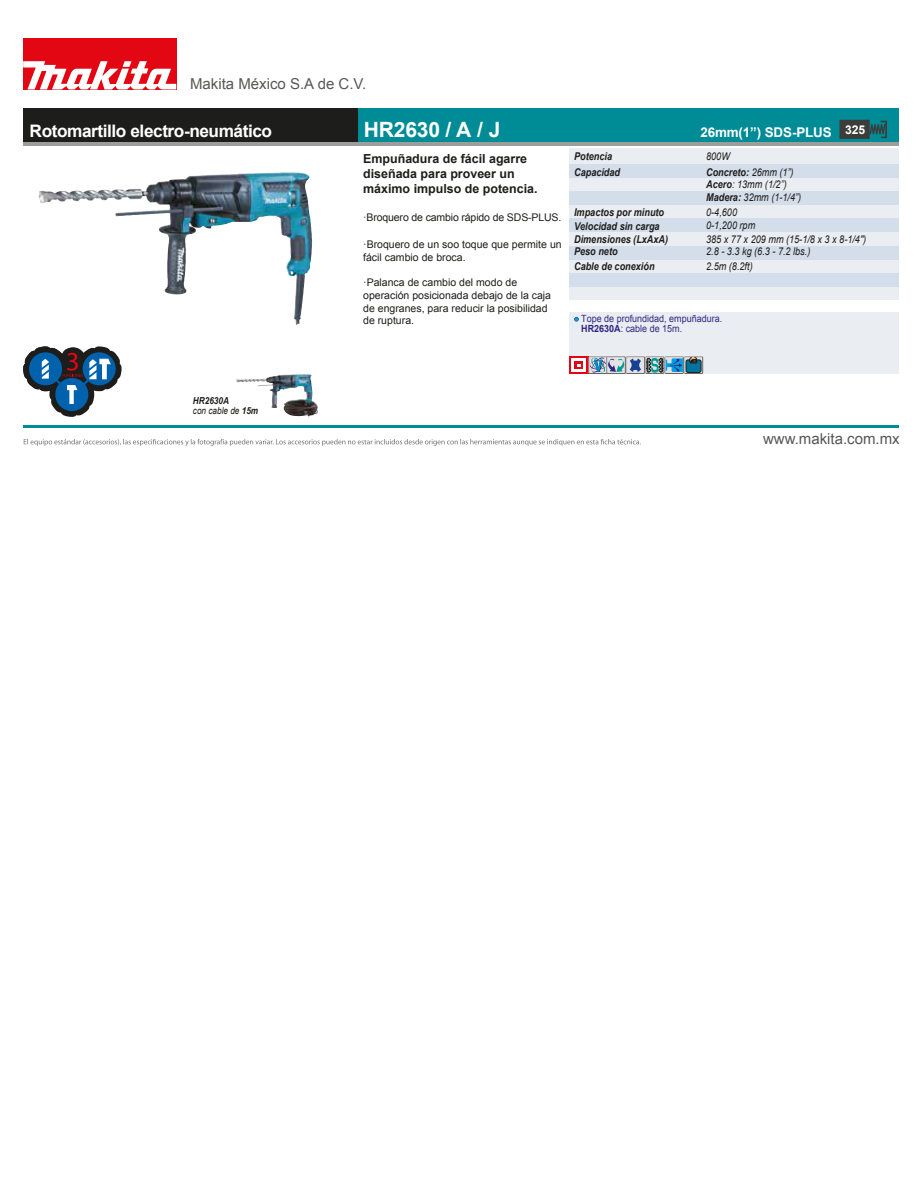
<style>
.page{position:relative;width:918px;height:1188px;background:#fff}
.page>*{position:absolute;margin:0;border:0;box-sizing:border-box;transform-origin:0 0}
.t1{font:700 21px "Arial";letter-spacing:-.01em;color:#fff}
.t2{font:700 17.25px "Arial";letter-spacing:-.025em;color:#fff}
.t3{font:15px "Arial";color:#575756}
.t4{font:700 13.35px "Arial";letter-spacing:-.01em;color:#fff}
.t5{font:700 12.45px/15px "Arial";color:#1d1d1b}
.t6{font:700 12.15px "Arial";color:#fff}
.t7{font:italic 10.65px/13px "Arial";color:#1d1d1b;scale:.85 1}
.t8{font:italic 700 10.65px/12.9px "Arial";color:#1d1d1b;scale:.85 1}
.t9{font:10.5px/12.6px "Arial";color:#1d1d1b}
.t10{font:9.9px/10.5px "Arial";color:#312783;scale:.91 1}
.t11{font:italic 700 9.6px/9.9px "Arial";color:#1d1d1b;scale:.85 1}
.s1{font-weight:400}
.s2{font-weight:700}
</style>
<div class="page">
<div style="left:569px;top:312px;width:330px;height:62px;background:#eaedf1"></div>
<div style="left:569px;top:148px;width:330px;height:152px;background:#eaedf1"></div>
<div style="left:569px;top:164px;width:330px;height:13px;background:#d4ddea"></div>
<div style="left:569px;top:191px;width:330px;height:14px;background:#d4ddea"></div>
<div style="left:569px;top:218px;width:330px;height:14px;background:#d4ddea"></div>
<div style="left:569px;top:246px;width:330px;height:14px;background:#d4ddea"></div>
<div style="left:569px;top:273px;width:330px;height:14px;background:#d4ddea"></div>
<hr style="left:23px;top:425px;width:876px;height:2px;background:#008c96">
<div style="left:23px;top:38px;width:153px;height:51px;background:#e30613"></div>
<svg style="left:23px;top:61px;width:153px;height:28px"></svg>
<div style="left:23px;top:109px;width:872px;height:35px;background:#1d1d1b"></div>
<div style="left:359px;top:109px;width:540px;height:35px;background:#008c96"></div>
<hr style="left:23px;top:142px;width:876px;height:4px;background:#9d9d9c">
<svg style="left:839px;top:120px;width:48px;height:19px"></svg>
<svg style="left:23px;top:289px;width:680px;height:157px"></svg>
<img style="left:38px;top:172px;width:251px;height:31px">
<img style="left:236px;top:374px;width:70px;height:9px">
<img style="left:283px;top:379px;width:29px;height:38px">
<h3 class="t3" style="left:190px;top:74px;width:178px">Makita México S.A de C.V.</h3>
<h2 class="t2" style="left:30px;top:120px;width:244px">Rotomartillo electro-neumático</h2>
<h1 class="t1" style="left:364px;top:116px;width:138px">HR2630 / A / J</h1>
<p class="t5" style="left:363px;top:152px;width:176px">Empuñadura de fácil agarre diseñada para proveer un máximo impulso de potencia.</p>
<p class="t9" style="left:363px;top:211px;width:200px">·Broquero de cambio rápido de SDS-PLUS.</p>
<p class="t9" style="left:363px;top:238px;width:200px">·Broquero de un soo toque que permite un fácil cambio de broca.</p>
<p class="t9" style="left:363px;top:276px;width:190px">·Palanca de cambio del modo de operación posicionada debajo de la caja de engranes, para reducir la posibilidad de ruptura.</p>
<p class="t8" style="left:574px;top:148px;width:56px;line-height:16px">Potencia<br>Capacidad</p>
<p class="t8" style="left:574px;top:206px;width:107px">Impactos por minuto</p>
<p class="t8" style="left:574px;top:220px;width:112px">Velocidad sin carga<br>Dimensiones (LxAxA)<br>Peso neto</p>
<p class="t8" style="left:574px;top:260px;width:96px">Cable de conexión</p>
<p class="t4" style="left:700px;top:124px;width:133px">26mm(1”) SDS-PLUS</p>
<p class="t7" style="left:706px;top:149px;width:29px">800W</p>
<p class="t8" style="left:706px;top:166px;width:104px">Concreto: <span class="s1">26mm (1”)</span></p>
<p class="t7" style="left:706px;top:177px;width:113px"><span class="s2">Acero</span>: 13mm (1/2”)<br><span class="s2">Madera:</span> 32mm (1-1/4”)</p>
<p class="t6" style="left:845px;top:122px;width:22px">325</p>
<p class="t7" style="left:706px;top:205px;width:59px">0-4,600<br>0-1,200 rpm</p>
<p class="t7" style="left:706px;top:233px;width:190px">385 x 77 x 209 mm (15-1/8 x 3 x 8-1/4")<br>2.8 - 3.3 kg (6.3 - 7.2 lbs.)</p>
<p class="t7" style="left:706px;top:260px;width:56px">2.5m (8.2ft)</p>
<p class="t10" style="left:581px;top:313px;width:157px">Tope de profundidad, empuñadura.<br><span class="s2">HR2630A</span>: cable de 15m.</p>
<p class="t11" style="left:193px;top:396px;width:78px">HR2630A<br><span class="s1">con cable de</span> 15m</p>
<h3 class="t3" style="left:763px;top:429px;width:138px">www.makita.com.mx</h3>
</div>
